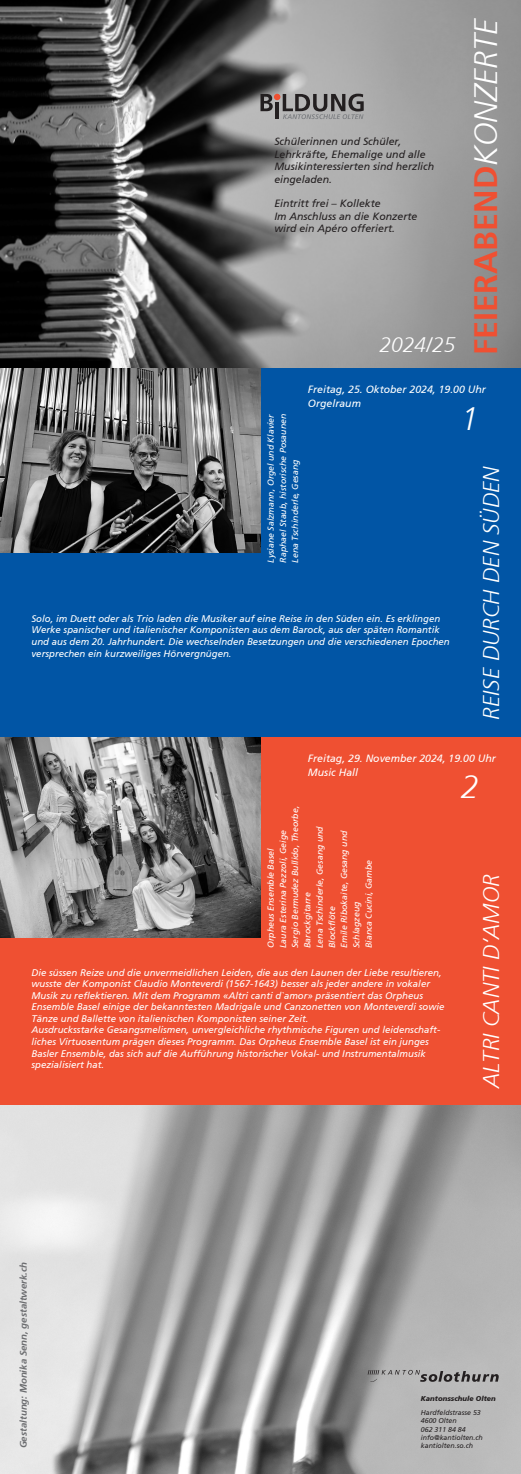
<style>
.page{position:relative;width:521px;height:1474px;background:#fff}
.page>*{position:absolute;margin:0;border:0;box-sizing:border-box;transform-origin:0 0}
.t1{font:700 32.38px "Frutiger";color:#ef5032}
.t2{font:italic 300 32.38px "Frutiger";color:#fff}
.t3{font:italic 300 22.75px "Frutiger";color:#fff}
.t4{font:italic 300 21px "Frutiger";color:#fff}
.t5{font:italic 10.5px/12.6px "Frutiger";color:#231f20}
.t6{font:italic 10.5px/14px "Frutiger";color:#fff}
.t7{font:italic 9.62px/11.5px "Frutiger";color:#fff}
.t8{font:italic 700 9.62px "Frutiger";color:#6c6d70}
.t9{font:italic 8.75px/12.2px "Frutiger";color:#fff}
.t10{font:italic 7px/8.4px "Frutiger";color:#231f20}
.t11{font:italic 900 7px "Frutiger";color:#231f20}
.s1{font-weight:300;font-style:italic;color:#fff}
</style>
<div class="page">
<div style="left:0;top:737px;width:521px;height:368px;background:#ef5032"></div>
<img style="left:0;top:737px;width:260px;height:201px">
<img style="left:0;top:0;width:521px;height:368px">
<div style="left:0;top:368px;width:521px;height:369px;background:#0155a5"></div>
<img style="left:0;top:1105px;width:521px;height:368px">
<svg style="left:368px;top:1369px;width:131px;height:12px;background:#939292"></svg>
<svg style="left:260px;top:94px;width:104px;height:25px;background:#807d7d"></svg>
<img style="left:0;top:368px;width:260px;height:184px">
<p class="t5" style="left:274px;top:135px;width:161px">Schülerinnen und Schüler,<br>Lehrkräfte, Ehemalige und alle<br>Musikinteressierten sind herzlich eingeladen.</p>
<p class="t5" style="left:274px;top:197px;width:144px">Eintritt frei – Kollekte<br>Im Anschluss an die Konzerte wird ein Apéro offeriert.</p>
<h3 class="t4" style="left:379px;top:333px;width:77px">2024/25</h3>
<h1 class="t1" style="left:467px;top:355px;width:339px;rotate:-90deg">FEIERABEND<span class="s1">KONZERTE</span></h1>
<p class="t6" style="left:308px;top:382px;width:180px">Freitag, 25. Oktober 2024, 19.00 Uhr<br>Orgelraum</p>
<h1 class="t2" style="left:461px;top:400px;width:20px">1</h1>
<p class="t9" style="left:265px;top:562px;width:150px;text-align:justify;rotate:-90deg">Lysiane Salzmann, Orgel und Klavier Raphael Staub, historische Posaunen Lena Tschinderle, Gesang</p>
<h2 class="t3" style="left:478px;top:719px;width:255px;rotate:-90deg">REISE DURCH DEN SÜDEN</h2>
<p class="t7" style="left:32px;top:613px;width:420px">Solo, im Duett oder als Trio laden die Musiker auf eine Reise in den Süden ein. Es erklingen Werke spanischer und italienischer Komponisten aus dem Barock, aus der späten Romantik und aus dem 20. Jahrhundert. Die wechselnden Besetzungen und die verschiedenen Epochen versprechen ein kurzweiliges Hörvergnügen.</p>
<p class="t6" style="left:308px;top:751px;width:189px">Freitag, 29. November 2024, 19.00 Uhr<br>Music Hall</p>
<h1 class="t2" style="left:461px;top:768px;width:20px">2</h1>
<p class="t9" style="left:265px;top:947px;width:144px;rotate:-90deg">Orpheus Ensemble Basel<br>Laura Esterina Pezzoli, Geige<br>Sergio Bermudez Bullido, Theorbe,<br>Barockgitarre<br>Lena Tschinderle, Gesang und<br>Blockflöte<br>Emile Ribokaite, Gesang und<br>Schlagzeug<br>Bianca Cucini, Gambe</p>
<h2 class="t3" style="left:478px;top:1088px;width:215px;rotate:-90deg">ALTRI CANTI D‘AMOR</h2>
<p class="t7" style="left:32px;top:966px;width:414px">Die süssen Reize und die unvermeidlichen Leiden, die aus den Launen der Liebe resultieren, wusste der Komponist Claudio Monteverdi (1567-1643) besser als jeder andere in vokaler Musik zu reflektieren. Mit dem Programm «Altri canti d`amor» präsentiert das Orpheus Ensemble Basel einige der bekanntesten Madrigale und Canzonetten von Monteverdi sowie Tänze und Ballette von italienischen Komponisten seiner Zeit.<br>Ausdrucksstarke Gesangsmelismen, unvergleichliche rhythmische Figuren und leidenschaft&shy;liches Virtuosentum prägen dieses Programm. Das Orpheus Ensemble Basel ist ein junges Basler Ensemble, das sich auf die Aufführung historischer Vokal- und Instrumentalmusik spezialisiert hat.</p>
<p class="t8" style="left:18px;top:1448px;width:188px;rotate:-90deg">Gestaltung: Monika Senn, gestaltwerk.ch</p>
<p class="t11" style="left:421px;top:1394px;width:76px">Kantonsschule Olten</p>
<p class="t10" style="left:421px;top:1408px;width:63px">Hardfeldstrasse 53<br>4600 Olten<br>062 311 84 84 info@kantiolten.ch</p>
<p class="t10" style="left:421px;top:1441px;width:54px">kantiolten.so.ch</p>
</div>
